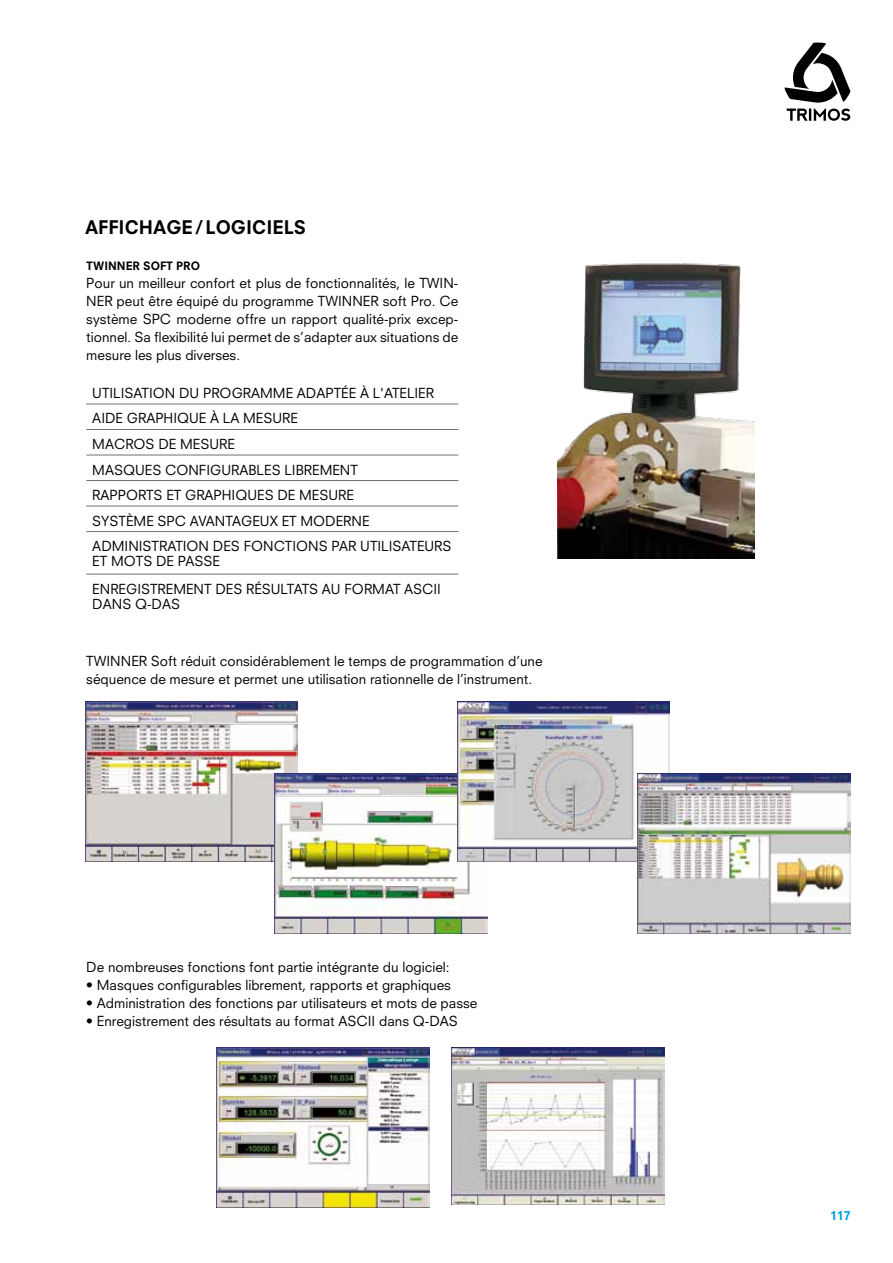
<style>
.page{position:relative;width:893px;height:1263px;background:#fff}
.page>*{position:absolute;margin:0;border:0;box-sizing:border-box;transform-origin:0 0}
.t1{font:800 18.3px "Neuzeit S";color:#000}
.t2{font:13.5px/25.5px "Neuzeit S";color:#000}
.t3{font:800 12px "Neuzeit S";color:#009ee0}
.t4{font:800 11.25px "Neuzeit S";color:#000}
</style>
<div class="page">
<svg style="left:784px;top:42px;width:66px;height:79px"></svg>
<img style="left:557px;top:263px;width:197px;height:295px">
<img style="left:85px;top:702px;width:213px;height:159px">
<img style="left:275px;top:774px;width:212px;height:159px">
<img style="left:457px;top:702px;width:213px;height:159px">
<img style="left:638px;top:774px;width:212px;height:159px">
<img style="left:216px;top:1048px;width:213px;height:159px">
<img style="left:452px;top:1048px;width:212px;height:156px">
<hr style="left:86px;top:404px;width:372px;height:1px;background:#707172">
<hr style="left:86px;top:429px;width:372px;height:1px;background:#707172">
<hr style="left:86px;top:455px;width:372px;height:1px;background:#707172">
<hr style="left:86px;top:480px;width:372px;height:1px;background:#707172">
<hr style="left:86px;top:506px;width:372px;height:1px;background:#707172">
<hr style="left:86px;top:531px;width:372px;height:1px;background:#707172">
<hr style="left:86px;top:574px;width:372px;height:1px;background:#707172">
<h1 class="t1" style="left:85px;top:216px;width:143px">AFFICHAGE/LOGICIE</h1>
<h1 class="t1" style="left:284px;top:216px;width:22px">LS</h1>
<p class="t4" style="left:86px;top:259px;width:73px">TWINNER SOFT</p>
<p class="t4" style="left:176px;top:259px;width:16px">PRO</p>
<p class="t2" style="left:86px;top:274px;width:374px;line-height:18px;text-align:justify">Pour un meilleur confort et plus de fonctionnalités, le TWIN-NER peut être équipé du programme TWINNER soft Pro. Ce système SPC moderne offre un rapport qualité-prix excep&shy;tionnel. Sa flexibilité lui permet de s’adapter aux situations de mesure les plus diverses.</p>
<p class="t2" style="left:92px;top:380px;width:343px">UTILISATION DU PROGRAMME ADAPTÉE À L'ATELIER<br>AIDE GRAPH IQUE À LA MESURE<br>MACROS DE MESU RE<br>MASQU ES CONFIGU RABLES LIBREMENT<br>RAPPORTS ET GRAPH IQU ES DE MESU RE<br>SYS</p>
<p class="t2" style="left:92px;top:508px;width:359px;text-indent:26px">TÈME SPC AVANTAGEUX ET MODERNE<br>ADMINISTRATION DES FONCTIONS PAR UTILISATEU RS</p>
<p class="t2" style="left:92px;top:548px;width:104px">ET MOTS DE PASS</p>
<p class="t2" style="left:92px;top:547px;width:172px;line-height:27.5px;text-indent:120px">E<br>ENREGISTREMENT DES RÉSU</p>
<p class="t2" style="left:281px;top:576px;width:162px">LTATS AU FO RMAT ASCII</p>
<p class="t2" style="left:92px;top:591px;width:80px">DANS Q-DAS</p>
<p class="t2" style="left:86px;top:652px;width:458px;line-height:18px">TWINNER Soft réduit considérablement le temps de programmation d’une séquence de mesure et permet une utilisation rationnelle de l’instrument.</p>
<p class="t2" style="left:86px;top:954px;width:365px">De nombreuses fonctions font partie intégrante du logiciel:</p>
<p class="t2" style="left:86px;top:972px;width:366px">• Masques configurables librement, rapports et graphiques</p>
<p class="t2" style="left:86px;top:990px;width:393px">• Administration des fonctions par utilisateurs et mots de passe</p>
<p class="t2" style="left:86px;top:1008px;width:373px">• Enregistrement des résultats au format ASCII dans Q-DAS</p>
<p class="t3" style="left:830px;top:1209px;width:22px">117</p>
</div>
